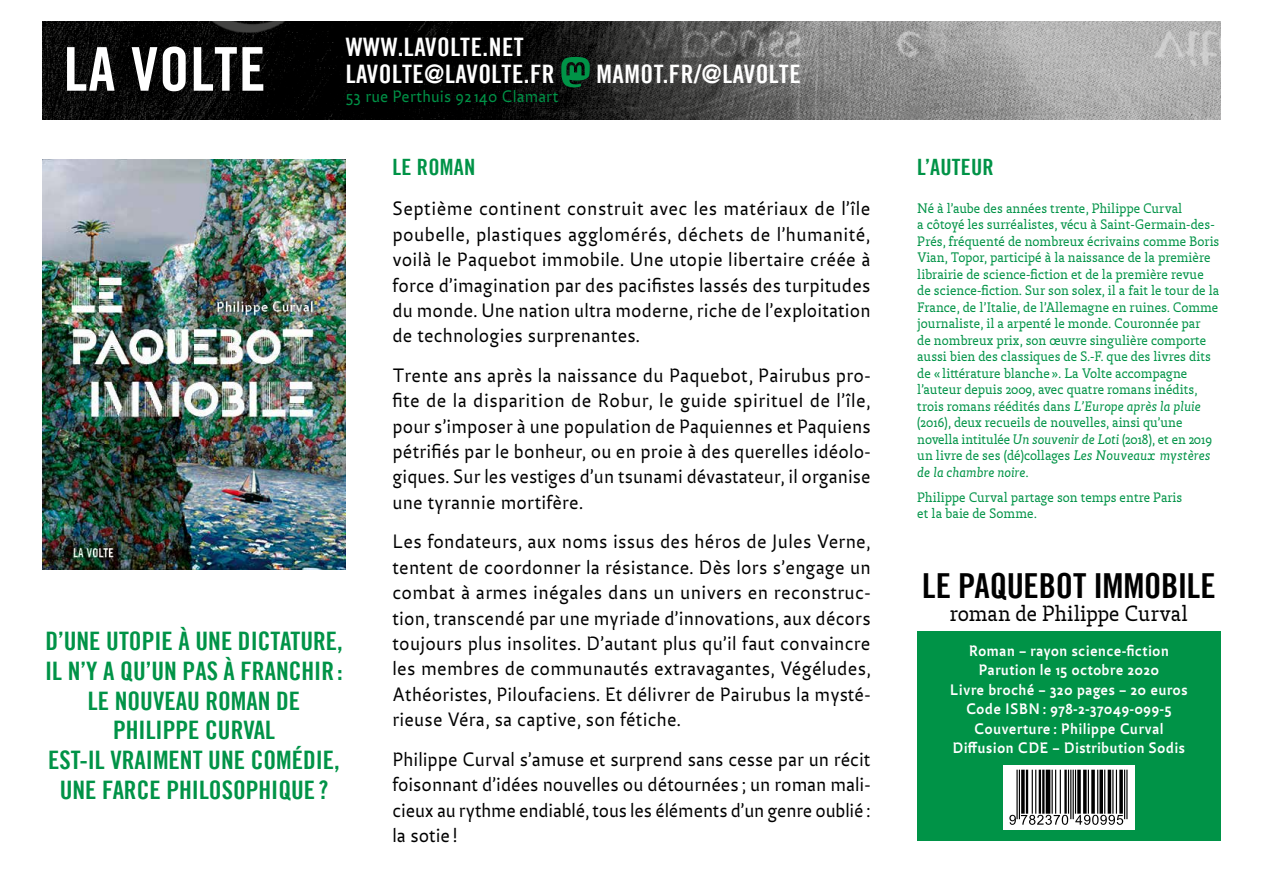
<style>
.page{position:relative;width:1263px;height:893px;background:#fff}
.page>*{position:absolute;margin:0;border:0;box-sizing:border-box;transform-origin:0 0}
.t1{font:60.3px "Trade Gothic LT Bold Cond Twenty";letter-spacing:.02em;color:#fff}
.t2{font:34.5px "Trade Gothic LT Bold Cond Twenty";letter-spacing:-.01em;color:#000}
.t3{font:25.5px/30px "Trade Gothic LT Bold Cond Twenty";color:#009347;text-align:center}
.t4{font:25.5px/27px "Trade Gothic LT Bold Cond Twenty";letter-spacing:.02em;color:#fff}
.t5{font:24px "La Volte Slab";color:#000}
.t6{font:22.5px "Trade Gothic LT Bold Cond Twenty";letter-spacing:.01em;color:#009347}
.t7{font:21px/25.5px "La Volte Sans";letter-spacing:.005em;color:#000;text-align:justify}
.t8{font:18px "La Volte Sans";letter-spacing:.01em;color:#009347}
.t9{font:700 16.5px/19.5px "La Volte Sans";letter-spacing:.01em;color:#fff;text-align:center}
.t10{font:15px/16.5px "La Volte Slab";color:#009347}
.s1{font-style:italic}
</style>
<div class="page">
<img style="left:43px;top:159px;width:303px;height:411px">
<div style="left:917px;top:631px;width:303px;height:210px;background:#009347"></div>
<div style="left:1003px;top:765px;width:132px;height:65px;background:#fff"></div>
<img style="left:43px;top:21px;width:1177px;height:98px">
<svg style="left:561px;top:57px;width:29px;height:30px"></svg>
<svg style="left:1009px;top:770px;width:118px;height:55px"></svg>
<h1 class="t1" style="left:64px;top:33px;width:203px">LA VOLTE</h1>
<p class="t4" style="left:346px;top:33px;width:210px">WWW.LAVOLTE.NET<br>LAVOLTE@LAVOLTE.FR</p>
<p class="t8" style="left:346px;top:87px;width:214px">53 rue Perthuis 92 140 Clamart</p>
<p class="t4" style="left:596px;top:60px;width:206px">MAMOT.FR/@LAVOLTE</p>
<p class="t3" style="left:45px;top:625px;width:299px">D’UNE UTOPIE À UNE DICTATURE,<br>IL N’Y A QU’UN PAS À FRANCHIR:<br>LE NOUVEAU ROMAN DE<br>PHILIPPE CURVAL<br>EST-IL VRAIMENT UNE COMÉDIE,<br>UNE FARCE PHILOSOPHIQUE ?</p>
<p class="t6" style="left:392px;top:153px;width:84px">LE ROMAN</p>
<p class="t7" style="left:392px;top:196px;width:480px">Septième continent construit avec les matériaux de l’île poubelle, plastiques agglomérés, déchets de l’humanité, voilà le Paquebot immobile. Une utopie libertaire créée à force d’imagination par des pacifistes lassés des turpitudes du monde. Une nation ultra moderne, riche de l’exploitation de technologies surprenantes.</p>
<p class="t7" style="left:392px;top:362px;width:480px">Trente ans après la naissance du Paquebot, Pairubus pro&shy;fite de la disparition de Robur, le guide spirituel de l’île, pour s’imposer à une population de Paquiennes et Paquiens pétrifiés par le bonheur, ou en proie à des querelles idéolo&shy;giques. Sur les vestiges d’un tsunami dévastateur, il organise une tyrannie mortifère.</p>
<p class="t7" style="left:392px;top:529px;width:480px">Les fondateurs, aux noms issus des héros de Jules Verne, tentent de coordonner la résistance. Dès lors s’engage un combat à armes inégales dans un univers en reconstruc&shy;tion, transcendé par une myriade d’innovations, aux décors toujours plus insolites. D’autant plus qu’il faut convaincre les membres de communautés extravagantes, Végéludes, Athéoristes, Piloufaciens. Et délivrer de Pairubus la mysté&shy;rieuse Véra, sa captive, son fétiche.</p>
<p class="t7" style="left:392px;top:746px;width:480px">Philippe Curval s’amuse et surprend sans cesse par un récit foisonnant d’idées nouvelles ou détournées; un roman mali&shy;cieux au rythme endiablé, tous les éléments d’un genre oublié : la sotie !</p>
<p class="t6" style="left:917px;top:153px;width:78px">L’AUTEUR</p>
<p class="t10" style="left:917px;top:200px;width:304px">Né à l’aube des années trente, Philippe Curval<br>a côtoyé les surréalistes, vécu à Saint-Germain-des-Prés, fréquenté de nombreux écrivains comme Boris Vian, Topor, participé à la naissance de la première librairie de science-fiction et de la première revue de science-fiction. Sur son solex, il a fait le tour de la France, de l’Italie, de l’Allemagne en ruines. Comme journaliste, il a arpenté le monde. Couronnée par<br>de nombreux prix, son œuvre singulière comporte aussi bien des classiques de S.-F. que des livres dits de « littérature blanche ». La Volte accompagne l’auteur depuis 2009, avec quatre romans inédits, trois romans réédités dans <span class="s1">L’Europe après la pluie </span>(2016), deux recueils de nouvelles, ainsi qu’une novella intitulée <span class="s1">Un souvenir de Loti</span> (2018), et en 2019 un livre de ses (dé)collages <span class="s1">Les Nouveaux mystères de la chambre noire</span>.</p>
<p class="t10" style="left:917px;top:489px;width:267px">Philippe Curval partage son temps entre Paris et la baie de Somme.</p>
<h2 class="t2" style="left:922px;top:565px;width:295px">LE PAQUEBOT IMMOBILE</h2>
<p class="t5" style="left:950px;top:600px;width:239px">roman de Philippe Curval</p>
<p class="t9" style="left:950px;top:640px;width:239px">Roman – rayon science-fiction<br>Parution le 15 octobre 2020<br>Livre broché – 320 pages – 20 euros<br>Code ISBN : 978-2-37049-099-5<br>Couverture : Philippe Curval<br>Diffusion CDE – Distribution Sodis</p>
</div>
